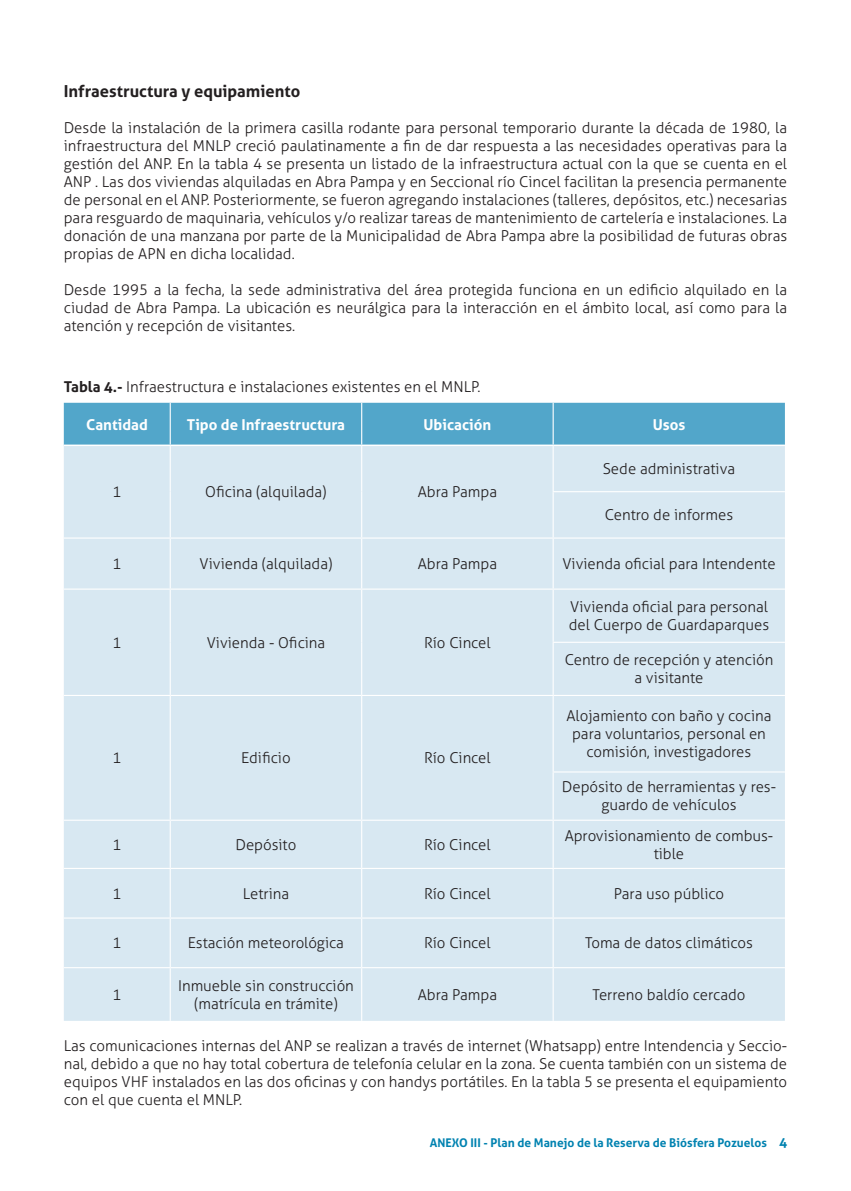
<style>
.page{position:relative;width:851px;height:1191px;background:#fff}
.page>*{position:absolute;margin:0;border:0;box-sizing:border-box;transform-origin:0 0}
.t1{font:700 16.5px "Aller";color:#231f20}
.t2{font:300 15px/18px "Aller";color:#231f20;text-align:center}
.t3{font:700 15px "Aller";color:#fff}
.t4{font:700 12px "Aller";color:#0082b0}
.s1{font-weight:700}
.s2{font-size:13.5px}
</style>
<div class="page">
<div style="left:64px;top:403px;width:720px;height:41px;background:#52a6ca"></div>
<div style="left:64px;top:446px;width:720px;height:574px;background:#d8e8f2"></div>
<hr style="left:170px;top:403px;width:1px;height:41px;background:#fff">
<hr style="left:361px;top:403px;width:1px;height:41px;background:#fff">
<hr style="left:552px;top:403px;width:1px;height:41px;background:#fff">
<hr style="left:170px;top:446px;width:1px;height:46px;background:#fff">
<hr style="left:361px;top:446px;width:1px;height:46px;background:#fff">
<hr style="left:170px;top:492px;width:1px;height:45px;background:#fff">
<hr style="left:361px;top:492px;width:1px;height:45px;background:#fff">
<hr style="left:552px;top:446px;width:1px;height:45px;background:#fff">
<hr style="left:552px;top:491px;width:232px;height:1px;background:#fff">
<hr style="left:552px;top:492px;width:1px;height:45px;background:#fff">
<hr style="left:64px;top:537px;width:106px;height:1px;background:#fff">
<hr style="left:170px;top:537px;width:191px;height:1px;background:#fff">
<hr style="left:170px;top:538px;width:1px;height:50px;background:#fff">
<hr style="left:361px;top:537px;width:192px;height:1px;background:#fff">
<hr style="left:361px;top:538px;width:1px;height:50px;background:#fff">
<hr style="left:553px;top:537px;width:231px;height:1px;background:#fff">
<hr style="left:552px;top:538px;width:1px;height:50px;background:#fff">
<hr style="left:64px;top:588px;width:106px;height:1px;background:#fff">
<hr style="left:170px;top:588px;width:191px;height:1px;background:#fff">
<hr style="left:170px;top:589px;width:1px;height:53px;background:#fff">
<hr style="left:361px;top:588px;width:192px;height:1px;background:#fff">
<hr style="left:361px;top:589px;width:1px;height:53px;background:#fff">
<hr style="left:170px;top:642px;width:1px;height:53px;background:#fff">
<hr style="left:361px;top:642px;width:1px;height:53px;background:#fff">
<hr style="left:553px;top:588px;width:231px;height:1px;background:#fff">
<hr style="left:552px;top:589px;width:1px;height:52px;background:#fff">
<hr style="left:552px;top:641px;width:232px;height:2px;background:#fff">
<hr style="left:552px;top:643px;width:1px;height:52px;background:#fff">
<hr style="left:64px;top:695px;width:106px;height:1px;background:#fff">
<hr style="left:170px;top:695px;width:191px;height:1px;background:#fff">
<hr style="left:170px;top:696px;width:1px;height:76px;background:#fff">
<hr style="left:361px;top:695px;width:192px;height:1px;background:#fff">
<hr style="left:361px;top:696px;width:1px;height:76px;background:#fff">
<hr style="left:170px;top:772px;width:1px;height:47px;background:#fff">
<hr style="left:361px;top:772px;width:1px;height:47px;background:#fff">
<hr style="left:553px;top:695px;width:231px;height:1px;background:#fff">
<hr style="left:552px;top:696px;width:1px;height:75px;background:#fff">
<hr style="left:552px;top:771px;width:232px;height:1px;background:#fff">
<hr style="left:552px;top:772px;width:1px;height:47px;background:#fff">
<hr style="left:64px;top:819px;width:106px;height:1px;background:#fff">
<hr style="left:170px;top:819px;width:191px;height:1px;background:#fff">
<hr style="left:170px;top:820px;width:1px;height:48px;background:#fff">
<hr style="left:361px;top:819px;width:192px;height:1px;background:#fff">
<hr style="left:361px;top:820px;width:1px;height:48px;background:#fff">
<hr style="left:553px;top:819px;width:231px;height:1px;background:#fff">
<hr style="left:552px;top:820px;width:1px;height:48px;background:#fff">
<hr style="left:64px;top:868px;width:106px;height:1px;background:#fff">
<hr style="left:170px;top:868px;width:191px;height:1px;background:#fff">
<hr style="left:170px;top:869px;width:1px;height:48px;background:#fff">
<hr style="left:361px;top:868px;width:192px;height:1px;background:#fff">
<hr style="left:361px;top:869px;width:1px;height:48px;background:#fff">
<hr style="left:553px;top:868px;width:231px;height:1px;background:#fff">
<hr style="left:552px;top:869px;width:1px;height:48px;background:#fff">
<hr style="left:64px;top:917px;width:106px;height:1px;background:#fff">
<hr style="left:170px;top:917px;width:191px;height:1px;background:#fff">
<hr style="left:170px;top:918px;width:1px;height:49px;background:#fff">
<hr style="left:361px;top:917px;width:192px;height:1px;background:#fff">
<hr style="left:361px;top:918px;width:1px;height:49px;background:#fff">
<hr style="left:553px;top:917px;width:231px;height:1px;background:#fff">
<hr style="left:552px;top:918px;width:1px;height:49px;background:#fff">
<hr style="left:64px;top:967px;width:106px;height:1px;background:#fff">
<hr style="left:170px;top:967px;width:191px;height:1px;background:#fff">
<hr style="left:170px;top:968px;width:1px;height:52px;background:#fff">
<hr style="left:361px;top:967px;width:192px;height:1px;background:#fff">
<hr style="left:361px;top:968px;width:1px;height:52px;background:#fff">
<hr style="left:553px;top:967px;width:231px;height:1px;background:#fff">
<hr style="left:552px;top:968px;width:1px;height:52px;background:#fff">
<p class="t1" style="left:64px;top:81px;width:238px">Infraestructura y equipamiento</p>
<p class="t2" style="left:64px;top:119px;width:724px;text-align:justify">Desde la instalación de la primera casilla rodante para personal temporario durante la década de 1980, la infraestructura del MNLP creció paulatinamente a fin de dar respuesta a las necesidades operativas para la gestión del ANP. En la tabla 4 se presenta un listado de la infraestructura actual con la que se cuenta en el ANP . Las dos viviendas alquiladas en Abra Pampa y en Seccional río Cincel facilitan la presencia permanente de personal en el ANP. Posteriormente, se fueron agregando instalaciones (talleres, depósitos, etc.) necesarias para resguardo de maquinaria, vehículos y/o realizar tareas de mantenimiento de cartelería e instalaciones. La donación de una manzana por parte de la Municipalidad de Abra Pampa abre la posibilidad de futuras obras propias de APN en dicha localidad.</p>
<p class="t2" style="left:64px;top:281px;width:724px;text-align:justify">Desde 1995 a la fecha, la sede administrativa del área protegida funciona en un edificio alquilado en la ciudad de Abra Pampa. La ubicación es neurálgica para la interacción en el ámbito local, así como para la atención y recepción de visitantes.</p>
<p class="t2" style="left:64px;top:377px;width:418px"><span class="s1">Tabla 4.-</span> Infraestructura e instalaciones existentes en el MNLP.</p>
<p class="t3" style="left:86px;top:415px;width:63px">Cantidad</p>
<p class="t3" style="left:187px;top:415px;width:160px">Tipo de Infraestructura</p>
<p class="t3" style="left:423px;top:415px;width:69px">Ubicación</p>
<p class="t3" style="left:652px;top:415px;width:34px">Usos</p>
<p class="t2" style="left:112px;top:482px;width:10px">1</p>
<p class="t2" style="left:205px;top:482px;width:123px">Oficina (alquilada)</p>
<p class="t2" style="left:418px;top:482px;width:81px">Abra Pampa</p>
<p class="t2" style="left:602px;top:459px;width:134px">Sede administrativa</p>
<p class="t2" style="left:604px;top:506px;width:130px">Centro de informes</p>
<p class="t2" style="left:112px;top:554px;width:10px">1</p>
<p class="t2" style="left:199px;top:554px;width:134px">Vivienda (alquilada)</p>
<p class="t2" style="left:417px;top:554px;width:81px">Abra Pampa</p>
<p class="t2" style="left:562px;top:554px;width:215px">Vivienda oficial para Intendente</p>
<p class="t2" style="left:112px;top:633px;width:10px">1</p>
<p class="t2" style="left:207px;top:633px;width:120px">Vivienda - Oficina</p>
<p class="t2" style="left:424px;top:633px;width:68px">Río Cincel</p>
<p class="t2" style="left:112px;top:748px;width:10px">1</p>
<p class="t2" style="left:241px;top:748px;width:51px">Edificio</p>
<p class="t2" style="left:424px;top:748px;width:68px">Río Cincel</p>
<p class="t2" style="left:568px;top:597px;width:202px;text-align:left">Vivienda oficial para personal del Cuerpo de Guardaparques</p>
<p class="t2" style="left:564px;top:651px;width:210px">Centro de recepción y atención a visitante</p>
<p class="t2" style="left:566px;top:706px;width:206px">Alojamiento con baño y cocina para voluntarios, personal en comisión, investigadores</p>
<p class="t2" style="left:562px;top:778px;width:215px">Depósito de herramientas y res&shy;guardo de vehículos</p>
<p class="t2" style="left:112px;top:835px;width:10px">1</p>
<p class="t2" style="left:235px;top:835px;width:62px">Depósito</p>
<p class="t2" style="left:424px;top:835px;width:68px">Río Cincel</p>
<p class="t2" style="left:564px;top:826px;width:210px">Aprovisionamiento de combus&shy;tible</p>
<p class="t2" style="left:112px;top:884px;width:10px">1</p>
<p class="t2" style="left:243px;top:884px;width:48px">Letrina</p>
<p class="t2" style="left:424px;top:884px;width:68px">Río Cincel</p>
<p class="t2" style="left:613px;top:884px;width:112px">Para uso público</p>
<p class="t2" style="left:112px;top:933px;width:10px">1</p>
<p class="t2" style="left:188px;top:933px;width:158px">Estación meteorológica</p>
<p class="t2" style="left:424px;top:933px;width:68px">Río Cincel</p>
<p class="t2" style="left:585px;top:933px;width:169px">Toma de datos climáticos</p>
<p class="t2" style="left:112px;top:985px;width:10px">1</p>
<p class="t2" style="left:178px;top:976px;width:177px">Inmueble sin construcción (matrícula en trámite)</p>
<p class="t2" style="left:418px;top:985px;width:81px">Abra Pampa</p>
<p class="t2" style="left:592px;top:985px;width:154px">Terreno baldío cercado</p>
<p class="t2" style="left:64px;top:1036px;width:724px;text-align:justify">Las comunicaciones internas del ANP se realizan a través de internet (Whatsapp) entre Intendencia y Seccio&shy;nal, debido a que no hay total cobertura de telefonía celular en la zona. Se cuenta también con un sistema de equipos VHF instalados en las dos oficinas y con handys portátiles. En la tabla 5 se presenta el equipamiento con el que cuenta el MNLP.</p>
<p class="t4" style="left:430px;top:1135px;width:359px">ANEXO III - Plan de Manejo de la Reserva de Biósfera Pozuelos <span class="s2">4</span></p>
</div>
